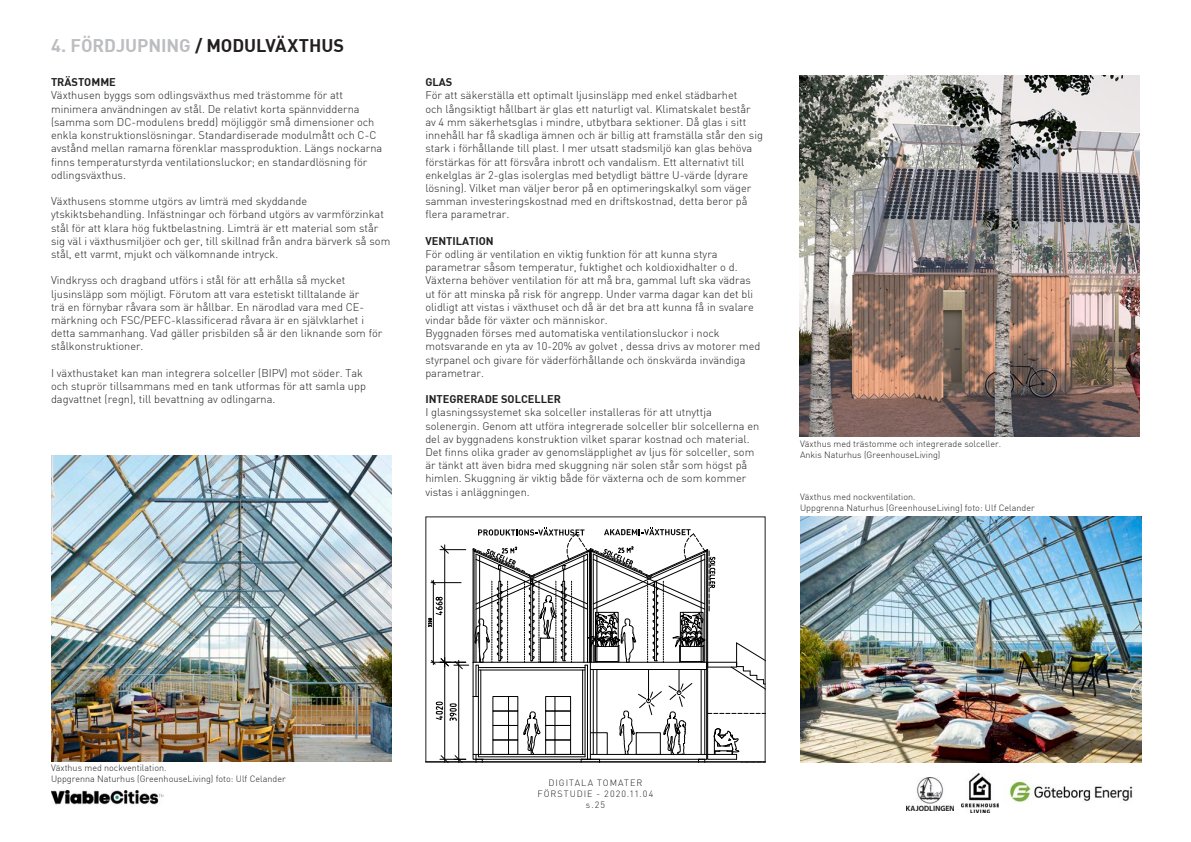
<style>
.page{position:relative;width:1191px;height:842px;background:#fff}
.page>*{position:absolute;margin:0;border:0;box-sizing:border-box;transform-origin:0 0}
.rubrik{font:18px "DIN Bold";letter-spacing:-.005em;color:#bcbdc0}
.t1{font:300 11px/13.2px "DIN";color:#231f20}
.t2{font:11px "DIN Bold";color:#231f20}
.t3{font:300 9px/10.8px "DIN";color:#231f20}
.t4{font:300 9px/10.8px "DIN";letter-spacing:.105em;color:#231f20;text-align:center}
.s1{color:#231f20}
</style>
<div class="page">
<img style="left:51px;top:790px;width:112px;height:14px">
<img style="left:961px;top:774px;width:37px;height:39px">
<img style="left:1009px;top:781px;width:124px;height:22px">
<img style="left:906px;top:778px;width:47px;height:32px">
<img style="left:801px;top:516px;width:340px;height:247px">
<img style="left:799px;top:75px;width:341px;height:362px">
<img style="left:51px;top:455px;width:340px;height:306px">
<svg style="left:428px;top:527px;width:335px;height:234px"></svg>
<div style="left:425px;top:516px;width:340px;height:247px;border:1px solid #231f20"></div>
<p class="rubrik" style="left:51px;top:34px;width:294px">4. FÖRDJUPNING <span class="s1">/ MODULVÄXTHUS</span></p>
<p class="t2" style="left:51px;top:75px;width:66px">TRÄSTOMME</p>
<p class="t1" style="left:51px;top:89px;width:333px">Växthusen byggs som odlingsväxthus med trästomme för att minimera användningen av stål. De relativt korta spännvidderna (samma som DC-modulens bredd) möjliggör små dimensioner och enkla konstruktionslösningar. Standardiserade modulmått och C-C avstånd mellan ramarna förenklar massproduktion. Längs nockarna finns temperaturstyrda ventilationsluckor; en standardlösning för odlingsväxthus.</p>
<p class="t1" style="left:51px;top:194px;width:341px">Växthusens stomme utgörs av limträ med skyddande ytskiktsbehandling. Infästningar och förband utgörs av varmförzinkat stål för att klara hög fuktbelastning. Limträ är ett material som står sig väl i växthusmiljöer och ger, till skillnad från andra bärverk så som stål, ett varmt, mjukt och välkomnande intryck.</p>
<p class="t1" style="left:51px;top:274px;width:333px">Vindkryss och dragband utförs i stål för att erhålla så mycket ljusinsläpp som möjligt. Förutom att vara estetiskt tilltalande är<br>trä en förnybar råvara som är hållbar. En närodlad vara med CE&shy;märkning och FSC/PEFC-klassificerad råvara är en självklarhet i detta sammanhang. Vad gäller prisbilden så är den liknande som för stålkonstruktioner.</p>
<p class="t1" style="left:51px;top:366px;width:316px">I växthustaket kan man integrera solceller (BIPV) mot söder. Tak och stuprör tillsammans med en tank utformas för att samla upp dagvattnet (regn), till bevattning av odlingarna.</p>
<p class="t2" style="left:425px;top:75px;width:28px">GLAS</p>
<p class="t1" style="left:425px;top:89px;width:339px">För att säkerställa ett optimalt ljusinsläpp med enkel städbarhet<br>och långsiktigt hållbart är glas ett naturligt val. Klimatskalet består av 4 mm säkerhetsglas i mindre, utbytbara sektioner. Då glas i sitt innehåll har få skadliga ämnen och är billig att framställa står den sig stark i förhållande till plast. I mer utsatt stadsmiljö kan glas behöva förstärkas för att försvåra inbrott och vandalism. Ett alternativt till enkelglas är 2-glas isolerglas med betydligt bättre U-värde (dyrare lösning). Vilket man väljer beror på en optimeringskalkyl som väger samman investeringskostnad med en driftskostnad, detta beror på flera parametrar.</p>
<p class="t2" style="left:425px;top:234px;width:70px">VENTILATION</p>
<p class="t1" style="left:425px;top:247px;width:330px">För odling är ventilation en viktig funktion för att kunna styra parametrar såsom temperatur, fuktighet och koldioxidhalter o d.<br>Växterna behöver ventilation för att må bra, gammal luft ska vädras ut för att minska på risk för angrepp. Under varma dagar kan det bli olidligt att vistas i växthuset och då är det bra att kunna få in svalare vindar både för växter och människor.</p>
<p class="t1" style="left:425px;top:326px;width:336px">Byggnaden förses med automatiska ventilationsluckor i nock motsvarande en yta av 10-20% av golvet , dessa drivs av motorer med styrpanel och givare för väderförhållande och önskvärda invändiga parametrar.</p>
<p class="t2" style="left:425px;top:392px;width:137px">INTEGRERADE SOLCELLER</p>
<p class="t1" style="left:425px;top:406px;width:335px">I glasningssystemet ska solceller installeras för att utnyttja solenergin. Genom att utföra integrerade solceller blir solcellerna en del av byggnadens konstruktion vilket sparar kostnad och material.</p>
<p class="t1" style="left:425px;top:445px;width:330px">Det finns olika grader av genomsläpplighet av ljus för solceller, som är tänkt att även bidra med skuggning när solen står som högst på himlen. Skuggning är viktig både för växterna och de som kommer vistas i anläggningen.</p>
<p class="t3" style="left:800px;top:438px;width:203px">Växthus med trästomme och integrerade solceller.<br>Ankis Naturhus (GreenhouseLiving)</p>
<p class="t3" style="left:800px;top:492px;width:236px">Växthus med nockventilation.<br>Uppgrenna Naturhus (GreenhouseLiving) foto: Ulf Celander</p>
<p class="t3" style="left:51px;top:763px;width:117px">Växthus med nockventilation.</p>
<p class="t3" style="left:51px;top:773px;width:236px">Uppgrenna Naturhus (GreenhouseLiving) foto: Ulf Celander</p>
<p class="t4" style="left:537px;top:777px;width:117px">DIGITALA TOMATER<br>FÖRSTUDIE - 2020.11.04 s.25</p>
</div>
